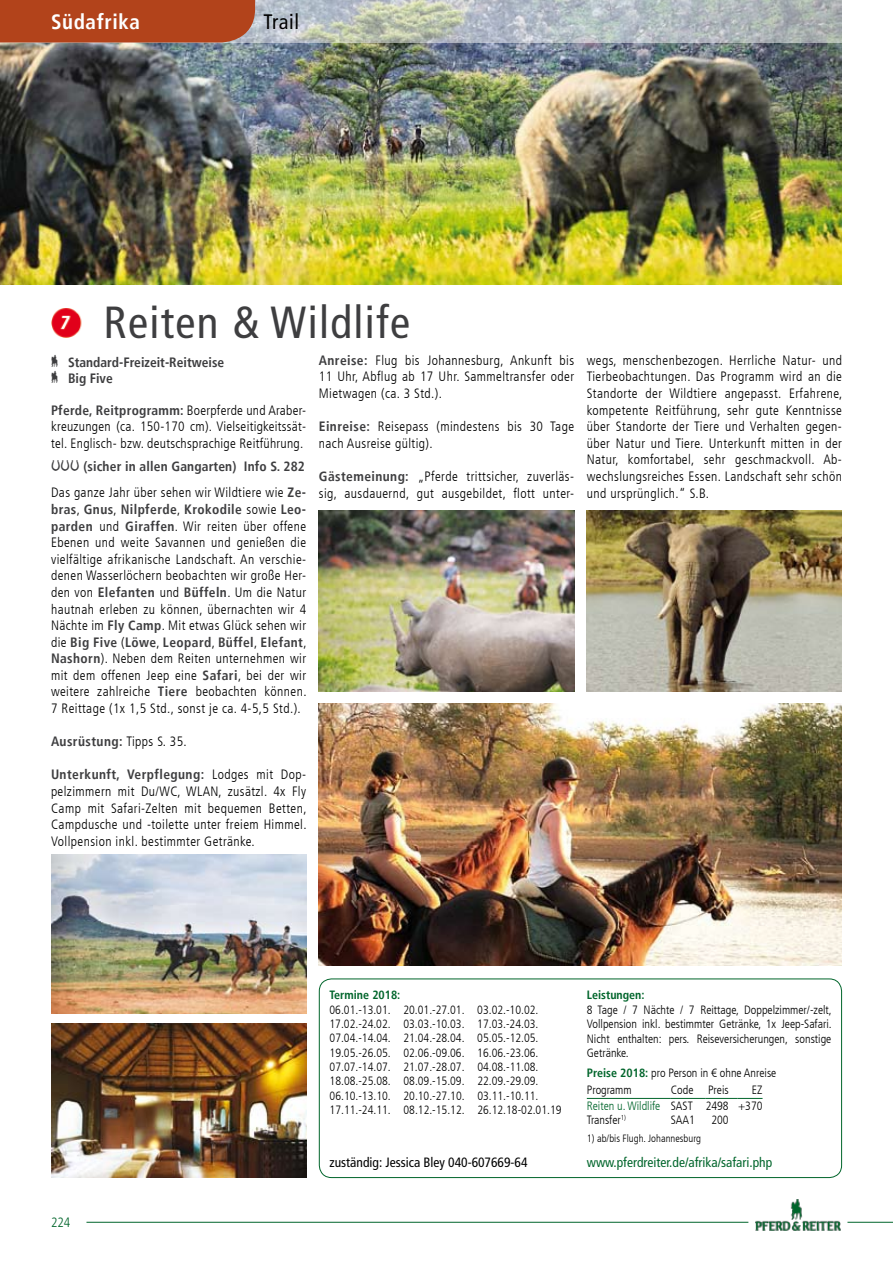
<style>
.page{position:relative;width:893px;height:1263px;background:#fff}
.page>*{position:absolute;margin:0;border:0;box-sizing:border-box;transform-origin:0 0}
.t1{font:condensed 45px "Frutiger LT";letter-spacing:.03em;color:#3e3e40}
.t2{font:700 condensed 21px "Frutiger LT";letter-spacing:.03em;color:#fff}
.t3{font:condensed 21px "Frutiger LT";letter-spacing:.03em;color:#000}
.t4{font:300 condensed 13.5px/16.6px "Frutiger LT";letter-spacing:.03em;color:#000;text-align:justify}
.t5{font:700 condensed 13.5px/16.2px "Frutiger LT";letter-spacing:.01em;color:#3e3e40}
.t6{font:condensed 13.5px "Frutiger LT";color:#00652b}
.t7{font:condensed 13.5px "Frutiger LT";color:#000}
.t8{font:700 condensed 13.5px "Frutiger LT";letter-spacing:.03em;color:#3e3e40}
.t9{font:300 condensed 13.5px "Frutiger LT";color:#00652b}
.t10{font:300 condensed 12px/14.2px "Frutiger LT";color:#000}
.t11{font:300 condensed 12px/16.2px "Frutiger LT";color:#00652b;text-align:right}
.t12{font:700 condensed 12px "Frutiger LT";color:#00652b}
.t13{font:300 condensed 10.5px "Frutiger LT";color:#000}
.s1{font-weight:700;color:#3e3e40}
.s2{font-weight:300;color:#000}
.s3{font-weight:700;color:#00652b}
.s4{color:#000}
</style>
<div class="page">
<img style="left:51px;top:308px;width:31px;height:30px">
<div style="left:319px;top:978px;width:523px;height:200px;border:1px solid #00652b;border-radius:12px"></div>
<hr style="left:587px;top:1098px;width:84px;height:1px;background:#00652b">
<hr style="left:671px;top:1098px;width:34px;height:1px;background:#00652b">
<hr style="left:705px;top:1098px;width:33px;height:1px;background:#00652b">
<svg style="left:738px;top:1098px;width:24px;height:1px"></svg>
<img style="left:0;top:43px;width:842px;height:241px">
<img style="left:51px;top:855px;width:255px;height:158px">
<img style="left:319px;top:704px;width:523px;height:262px">
<img style="left:587px;top:510px;width:255px;height:181px">
<img style="left:51px;top:1024px;width:255px;height:154px">
<img style="left:319px;top:510px;width:255px;height:181px">
<svg style="left:255px;top:0;width:587px;height:43px;background:#b6bdbe"></svg>
<img style="left:755px;top:1199px;width:85px;height:32px">
<hr style="left:847px;top:1222px;width:46px;height:1px;background:#00652b">
<hr style="left:86px;top:1222px;width:662px;height:1px;background:#00652b">
<div style="left:0;top:0;width:255px;height:43px;background:#b2431b"></div>
<h2 class="t2" style="left:51px;top:9px;width:91px">Südafrika</h2>
<h2 class="t3" style="left:264px;top:9px;width:37px">Trail</h2>
<h1 class="t1" style="left:103px;top:296px;width:308px">Reiten &amp; Wildlife</h1>
<p class="t4" style="left:319px;top:352px;width:257px"><span class="s1">Anreise:</span> Flug bis Johannesburg, Ankunft bis 11 Uhr, Abflug ab 17 Uhr. Sammeltransfer oder Mietwagen (ca. 3 Std.).</p>
<p class="t4" style="left:319px;top:418px;width:257px"><span class="s1">Einreise:</span> Reisepass (mindestens bis 30 Tage nach Ausreise gültig).</p>
<p class="t4" style="left:319px;top:468px;width:257px"><span class="s1">Gästemeinung:</span> „Pferde trittsicher, zuverläs&shy;sig, ausdauernd, gut ausgebildet, flott unter-</p>
<p class="t5" style="left:51px;top:354px;width:175px">‡ Standard-Freizeit-Reitweise ‡ Big Five</p>
<p class="t4" style="left:51px;top:402px;width:257px"><span class="s1">Pferde, Reitprogramm:</span> Boerpferde und Araber&shy;kreuzungen (ca. 150-170 cm). Vielseitigkeitssät&shy;tel. Englisch- bzw. deutschsprachige Reitführung.</p>
<p class="t5" style="left:51px;top:452px;width:257px;line-height:26.8px">††† (sicher in allen Gangarten) Info S. 282<br><span class="s2">Das ganze Jahr über sehen wir Wildtiere wie</span> Ze-</p>
<p class="t4" style="left:51px;top:501px;width:257px"><span class="s1">bras</span>, <span class="s1">Gnus</span>, <span class="s1">Nilpferde</span>, <span class="s1">Krokodile</span> sowie <span class="s1">Leo&shy;parden</span> und <span class="s1">Giraffen</span>. Wir reiten über offene Ebenen und weite Savannen und genießen die vielfältige afrikanische Landschaft. An verschie&shy;denen Wasserlöchern beobachten wir große Her&shy;den von <span class="s1">Elefanten</span> und <span class="s1">Büffeln</span>. Um die Natur hautnah erleben zu können, übernachten wir 4<br>Nächte im <span class="s1">Fly Camp</span>. Mit etwas Glück sehen wir die <span class="s1">Big Five</span> (<span class="s1">Löwe</span>, <span class="s1">Leopard</span>, <span class="s1">Büffel</span>, <span class="s1">Elefant</span>, <span class="s1">Nashorn</span>). Neben dem Reiten unternehmen wir mit dem offenen Jeep eine <span class="s1">Safari</span>, bei der wir weitere zahlreiche <span class="s1">Tiere</span> beobachten können.<br>7 Reittage (1x 1,5 Std., sonst je ca. 4-5,5 Std.).</p>
<p class="t8" style="left:51px;top:733px;width:137px">Ausrüstung: <span class="s2">Tipps S. 35.</span></p>
<p class="t4" style="left:51px;top:766px;width:257px"><span class="s1">Unterkunft, Verpflegung:</span> Lodges mit Dop&shy;pelzimmern mit Du/WC, WLAN, zusätzl. 4x Fly Camp mit Safari-Zelten mit bequemen Betten, Campdusche und -toilette unter freiem Himmel.<br>Vollpension inkl. bestimmter Getränke.</p>
<p class="t4" style="left:587px;top:352px;width:257px">wegs, menschenbezogen. Herrliche Natur- und Tierbeobachtungen. Das Programm wird an die Standorte der Wildtiere angepasst. Erfahrene, kompetente Reitführung, sehr gute Kenntnisse über Standorte der Tiere und Verhalten gegen&shy;über Natur und Tiere. Unterkunft mitten in der Natur, komfortabel, sehr geschmackvoll. Ab&shy;wechslungsreiches Essen. Landschaft sehr schön und ursprünglich.“ S.B.</p>
<p class="t12" style="left:330px;top:988px;width:72px">Termine 2018:</p>
<p class="t10" style="left:330px;top:1003px;width:233px">06.01.-13.01. 20.01.-27.01. 03.02.-10.02.<br>17.02.-24.02. 03.03.-10.03. 17.03.-24.03.<br>07.04.-14.04. 21.04.-28.04. 05.05.-12.05.<br>19.05.-26.05. 02.06.-09.06. 16.06.-23.06.<br>07.07.-14.07. 21.07.-28.07. 04.08.-11.08.<br>18.08.-25.08. 08.09.-15.09. 22.09.-29.09.<br>06.10.-13.10. 20.10.-27.10. 03.11.-10.11.<br>17.11.-24.11. 08.12.-15.12. 26.12.18-02.01.19</p>
<p class="t12" style="left:587px;top:988px;width:59px">Leistungen:</p>
<p class="t10" style="left:587px;top:1002px;width:246px;text-align:justify">8 Tage / 7 Nächte / 7 Reittage, Doppelzimmer/-zelt, Vollpension inkl. bestimmter Getränke, 1x Jeep-Safari.<br>Nicht enthalten: pers. Reiseversicherungen, sonstige Getränke.</p>
<p class="t10" style="left:587px;top:1066px;width:191px"><span class="s3">Preise 2018:</span> pro Person in € ohne Anreise</p>
<p class="t10" style="left:587px;top:1083px;width:46px">Programm</p>
<p class="t10" style="left:671px;top:1083px;width:59px">Code Preis</p>
<p class="t11" style="left:587px;top:1082px;width:177px"><span class="s4">EZ<br></span>Reiten u. Wildlife <span class="s4">SAST 2498 +370</span></p>
<p class="t10" style="left:587px;top:1113px;width:41px">Transfer<sup>1)</sup></p>
<p class="t10" style="left:671px;top:1113px;width:26px">SAA1</p>
<p class="t10" style="left:711px;top:1113px;width:19px">200</p>
<p class="t13" style="left:587px;top:1133px;width:116px">1) ab/bis Flugh. Johannesburg</p>
<p class="t9" style="left:51px;top:1214px;width:21px">224</p>
<p class="t7" style="left:330px;top:1154px;width:199px">zuständig: Jessica Bley 040-607669-64</p>
<p class="t6" style="left:587px;top:1154px;width:187px">www.pferdreiter.de/afrika/safari.php</p>
</div>
